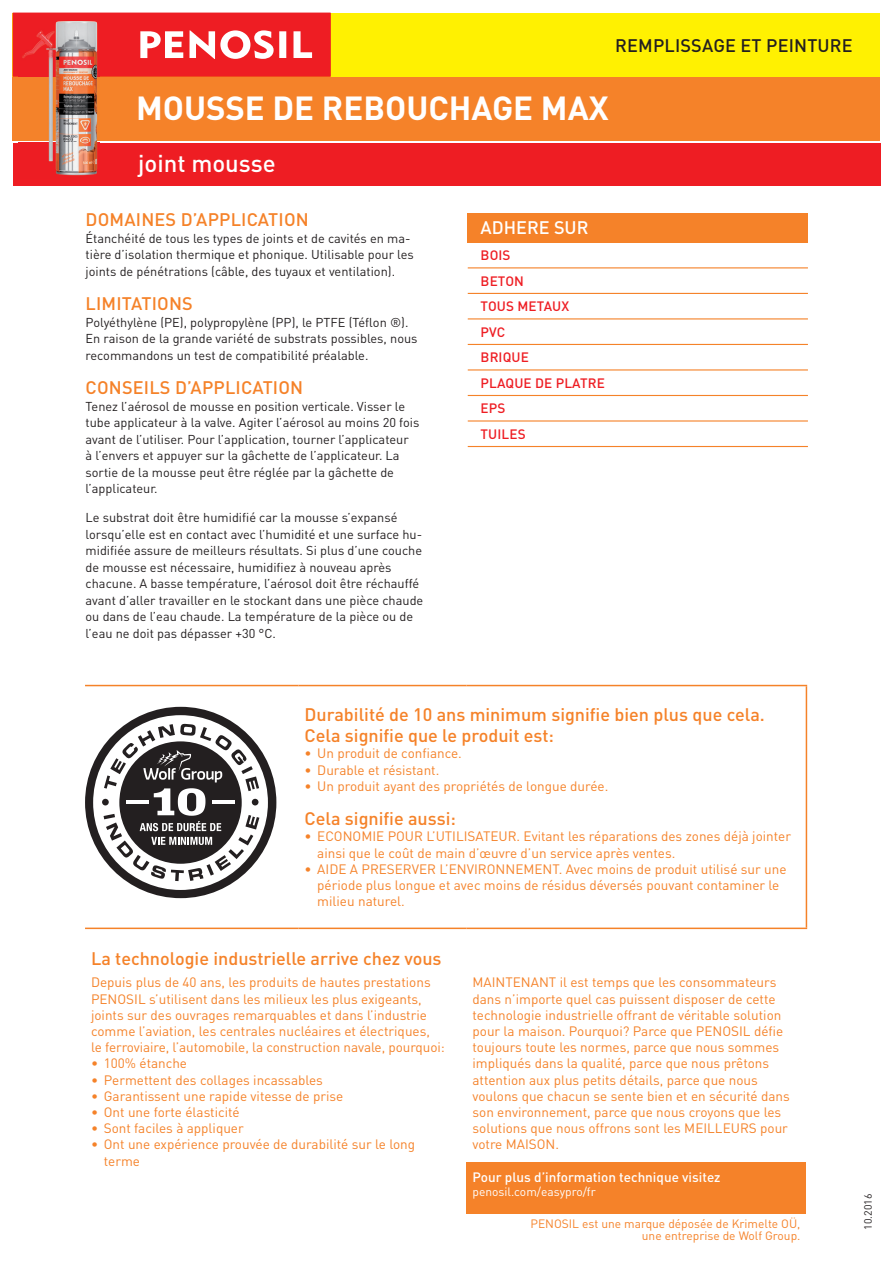
<style>
.page{position:relative;width:893px;height:1263px;background:#fff}
.page>*{position:absolute;margin:0;border:0;box-sizing:border-box;transform-origin:0 0}
.t1{font:700 33px "DIN Pro";color:#fff}
.t2{font:500 24px "DIN Pro";color:#fff}
.t3{font:500 18px/21.6px "DIN Pro";color:#f58229}
.t4{font:500 18px "DIN Pro";letter-spacing:.01em;color:#231f20}
.t5{font:500 18px "DIN Pro";color:#fff}
.t6{font:13.5px/16.2px "DIN Pro";color:#f58229}
.t7{font:500 13.5px/25.5px "DIN Pro";letter-spacing:.01em;color:#ee1d23}
.t8{font:500 13.5px "DIN Pro";color:#fff}
.t9{font:12.75px/16.5px "DIN Pro";color:#231f20}
.t10{font:12px/12px "DIN Pro";color:#f58229;text-align:right}
.t11{font:12px "DIN Pro";color:#fff}
.t12{font:10.5px "DIN Pro";color:#231f20}
</style>
<div class="page">
<div style="left:13px;top:13px;width:867px;height:127px;background:#f58229"></div>
<div style="left:13px;top:13px;width:867px;height:64px;background:#fff101"></div>
<div style="left:13px;top:143px;width:867px;height:42px;background:#ee1d23"></div>
<svg style="left:13px;top:13px;width:318px;height:64px;background:#f04044"></svg>
<div style="left:468px;top:213px;width:340px;height:29px;background:#f58229"></div>
<hr style="left:468px;top:267px;width:340px;height:1px;background:#f58229">
<hr style="left:468px;top:293px;width:340px;height:1px;background:#f58229">
<hr style="left:468px;top:318px;width:340px;height:1px;background:#f58229">
<hr style="left:468px;top:344px;width:340px;height:1px;background:#f58229">
<hr style="left:468px;top:369px;width:340px;height:1px;background:#f58229">
<hr style="left:468px;top:395px;width:340px;height:1px;background:#f58229">
<hr style="left:468px;top:420px;width:340px;height:2px;background:#f58229">
<hr style="left:468px;top:446px;width:340px;height:1px;background:#f58229">
<img style="left:18px;top:17px;width:82px;height:159px">
<div style="left:466px;top:1162px;width:340px;height:51px;background:#f58229"></div>
<hr style="left:85px;top:685px;width:213px;height:1px;background:#f58229">
<hr style="left:298px;top:685px;width:168px;height:1px;background:#f58229">
<hr style="left:466px;top:685px;width:341px;height:1px;background:#f58229">
<hr style="left:806px;top:686px;width:1px;height:241px;background:#f58229">
<hr style="left:85px;top:927px;width:213px;height:2px;background:#f58229">
<hr style="left:298px;top:927px;width:168px;height:2px;background:#f58229">
<hr style="left:466px;top:927px;width:341px;height:2px;background:#f58229">
<div style="left:85px;top:707px;width:191px;height:191px;background:#231f20;border-radius:50%"></div>
<svg style="left:93px;top:715px;width:175px;height:175px"></svg>
<h3 class="t4" style="left:615px;top:34px;width:239px">REMPLISSAGE ET PEINTURE</h3>
<h1 class="t1" style="left:136px;top:86px;width:474px">MOUSSE DE REBOUCHAGE MAX</h1>
<h2 class="t2" style="left:138px;top:148px;width:139px">joint mousse</h2>
<h3 class="t3" style="left:86px;top:209px;width:225px">DOMAINES D’APPLICATION</h3>
<p class="t9" style="left:86px;top:230px;width:330px">Étanchéité de tous les types de joints et de cavités en ma&shy;tière d’isolation thermique et phonique. Utilisable pour les joints de pénétrations (câble, des tuyaux et ventilation).</p>
<h3 class="t3" style="left:86px;top:292px;width:109px">LIMITATIONS</h3>
<p class="t9" style="left:86px;top:314px;width:333px">Polyéthylène (PE), polypropylène (PP), le PTFE (Téflon ®).<br>En raison de la grande variété de substrats possibles, nous recommandons un test de compatibilité préalable.</p>
<h3 class="t3" style="left:86px;top:376px;width:219px">CONSEILS D’APPLICATION</h3>
<p class="t9" style="left:86px;top:397px;width:335px">Tenez l’aérosol de mousse en position verticale. Visser le tube applicateur à la valve. Agiter l’aérosol au moins 20 fois avant de l’utiliser. Pour l’application, tourner l’applicateur<br>à l’envers et appuyer sur la gâchette de l’applicateur. La sortie de la mousse peut être réglée par la gâchette de l’applicateur.</p>
<p class="t9" style="left:86px;top:509px;width:339px">Le substrat doit être humidifié car la mousse s’expansé lorsqu’elle est en contact avec l’humidité et une surface hu&shy;midifiée assure de meilleurs résultats. Si plus d’une couche de mousse est nécessaire, humidifiez à nouveau après chacune. A basse température, l’aérosol doit être réchauffé avant d’aller travailler en le stockant dans une pièce chaude ou dans de l’eau chaude. La température de la pièce ou de l’eau ne doit pas dépasser +30 °C.</p>
<h3 class="t5" style="left:480px;top:216px;width:110px">ADHERE SUR</h3>
<p class="t7" style="left:481px;top:242px;width:126px">BOIS<br>BETON<br>TOUS METAUX<br>PVC<br>BRIQUE<br>PLAQUE DE PLATRE<br>EPS<br>TUILES</p>
<h3 class="t3" style="left:304px;top:703px;width:462px">Durabilité de 10 ans minimum signifie bien plus que cela.<br>Cela signifie que le produit est:</h3>
<p class="t6" style="left:304px;top:745px;width:159px">• Un produit de confiance.</p>
<p class="t6" style="left:304px;top:761px;width:136px">• Durable et résistant.</p>
<p class="t6" style="left:304px;top:777px;width:305px">• Un produit ayant des propriétés de longue durée.</p>
<h3 class="t3" style="left:304px;top:807px;width:153px">Cela signifie aussi:</h3>
<p class="t6" style="left:317px;top:828px;width:475px;text-indent:-13px">• ECONOMIE POUR L’UTILISATEUR. Evitant les réparations des zones déjà jointer ainsi que le coût de main d’œuvre d’un service après ventes.</p>
<p class="t6" style="left:317px;top:860px;width:471px;text-indent:-13px">• AIDE A PRESERVER L’ENVIRONNEMENT. Avec moins de produit utilisé sur une période plus longue et avec moins de résidus déversés pouvant contaminer le milieu naturel.</p>
<h3 class="t3" style="left:91px;top:947px;width:352px">La technologie industrielle arrive chez vous</h3>
<p class="t6" style="left:91px;top:974px;width:355px">Depuis plus de 40 ans, les produits de hautes prestations PENOSIL s’utilisent dans les milieux les plus exigeants, joints sur des ouvrages remarquables et dans l’industrie comme l’aviation, les centrales nucléaires et électriques,<br>le ferroviaire, l’automobile, la construction navale, pourquoi:</p>
<p class="t6" style="left:91px;top:1055px;width:98px">• 100% étanche</p>
<p class="t6" style="left:91px;top:1071px;width:233px">• Permettent des collages incassables</p>
<p class="t6" style="left:91px;top:1087px;width:254px">• Garantissent une rapide vitesse de prise</p>
<p class="t6" style="left:91px;top:1104px;width:150px">• Ont une forte élasticité</p>
<p class="t6" style="left:91px;top:1120px;width:154px">• Sont faciles à appliquer</p>
<p class="t6" style="left:104px;top:1136px;width:313px;text-indent:-13px">• Ont une expérience prouvée de durabilité sur le long terme</p>
<p class="t6" style="left:472px;top:974px;width:319px">MAINTENANT il est temps que les consommateurs dans n’importe quel cas puissent disposer de cette technologie industrielle offrant de véritable solution pour la maison. Pourquoi? Parce que PENOSIL défie toujours toute les normes, parce que nous sommes impliqués dans la qualité, parce que nous prêtons attention aux plus petits détails, parce que nous voulons que chacun se sente bien et en sécurité dans son environnement, parce que nous croyons que les solutions que nous offrons sont les MEILLEURS pour votre MAISON.</p>
<p class="t8" style="left:472px;top:1168px;width:250px">Pour plus d’information technique visitez</p>
<p class="t11" style="left:472px;top:1184px;width:125px">penosil.com/easypro/fr</p>
<p class="t10" style="left:530px;top:1218px;width:271px">PENOSIL est une marque déposée de Krimelte OÜ, une entreprise de Wolf Group.</p>
<p class="t12" style="left:861px;top:1229px;width:37px;rotate:-90deg">10.2016</p>
</div>
